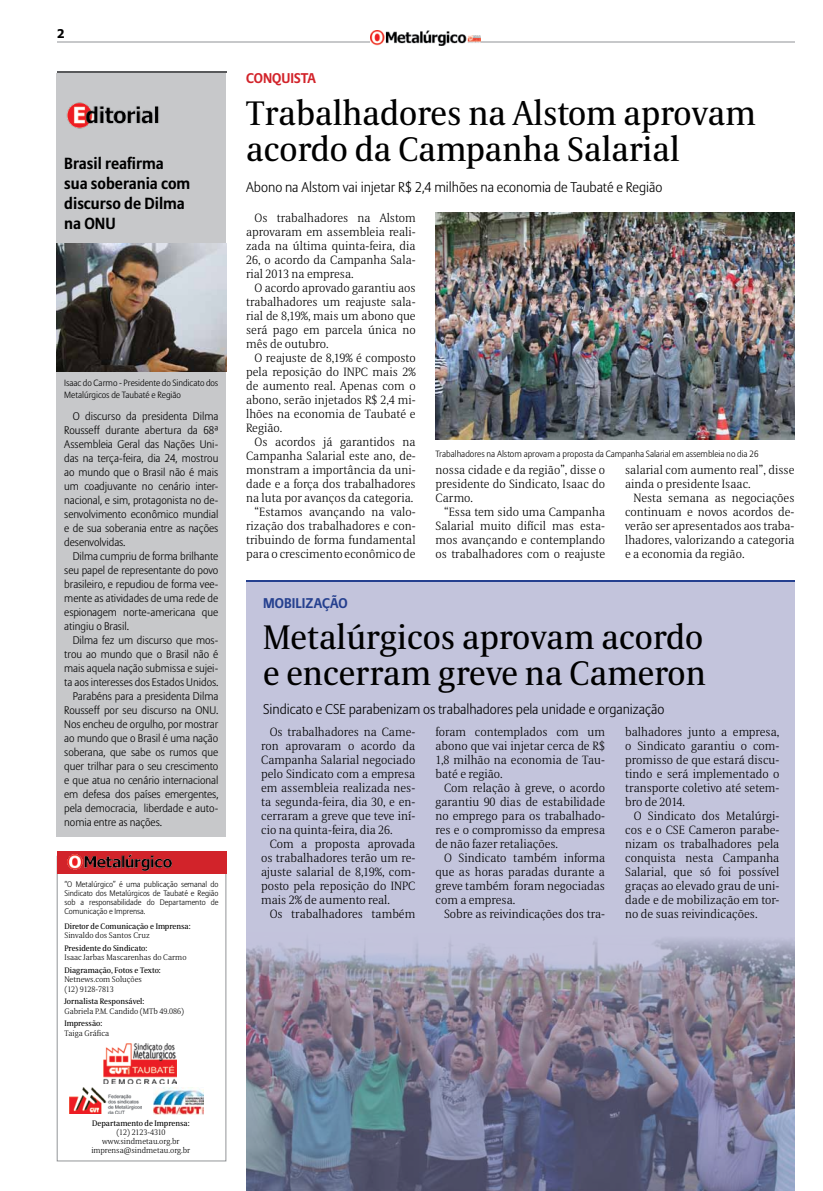
<style>
.page{position:relative;width:823px;height:1191px;background:#fff}
.page>*{position:absolute;margin:0;border:0;box-sizing:border-box;transform-origin:0 0}
.t1{font:34px/36px "Allianz Serif";color:#000}
.t2{font:700 16px/20px "Allianz Sans";color:#000}
.t3{font:300 14px "Allianz Sans";color:#000}
.t4{font:700 14px "Allianz Sans";color:#25408f}
.t5{font:700 14px "Allianz Sans";color:#d2232a}
.t6{font:300 12px/14px "Allianz Serif";color:#000;text-align:justify}
.t7{font:700 12px "Tahoma";color:#000}
.t8{font:300 11px/14px "Allianz Sans";color:#000;text-align:justify}
.t9{font:300 9px/12px "Allianz Sans";color:#000}
.t10{font:300 8px/9px "Allianz Serif";color:#000;text-align:center}
.t11{font:300 8px/9px "Allianz Sans";color:#000;text-align:justify}
.t12{font:8px "Allianz Serif";color:#000}
</style>
<div class="page">
<hr style="left:57px;top:41px;width:737px;height:1px;background:#c7c8ca">
<img style="left:370px;top:30px;width:110px;height:16px">
<div style="left:57px;top:73px;width:169px;height:763px;background:#c7c8ca"></div>
<hr style="left:57px;top:71px;width:169px;height:2px;background:#58595b">
<img style="left:66px;top:102px;width:93px;height:26px">
<div style="left:57px;top:856px;width:169px;height:305px;border:1px solid #939598"></div>
<div style="left:57px;top:851px;width:169px;height:23px;background:#d2232a"></div>
<img style="left:104px;top:1043px;width:72px;height:40px">
<img style="left:70px;top:1087px;width:71px;height:27px">
<img style="left:153px;top:1087px;width:51px;height:27px">
<img style="left:68px;top:854px;width:103px;height:16px">
<img style="left:57px;top:244px;width:169px;height:127px">
<svg style="left:246px;top:582px;width:548px;height:609px;background:#a6a6be"></svg>
<hr style="left:246px;top:580px;width:548px;height:2px;background:#25408f">
<img style="left:435px;top:213px;width:359px;height:226px">
<p class="t7" style="left:57px;top:25px;width:9px">2</p>
<h2 class="t2" style="left:64px;top:153px;width:127px">Brasil reafirma sua soberania com discurso de Dilma na ONU</h2>
<p class="t9" style="left:64px;top:377px;width:155px">Isaac do Carmo - Presidente do Sindicato dos<br>Metalúrgicos de Taubaté e Região</p>
<p class="t8" style="left:64px;top:409px;width:156px;text-indent:9px">O discurso da presidenta Dilma Rousseff durante abertura da 68ª Assembleia Geral das Nações Uni&shy;das na terça-feira, dia 24, mostrou ao mundo que o Brasil não é mais um coadjuvante no cenário inter&shy;nacional, e sim, protagonista no de&shy;senvolvimento econômico mundial e de sua soberania entre as nações desenvolvidas.</p>
<p class="t8" style="left:64px;top:549px;width:155px;text-indent:9px">Dilma cumpriu de forma brilhante seu papel de representante do povo brasileiro, e repudiou de forma vee&shy;mente as atividades de uma rede de espionagem norte-americana que atingiu o Brasil.</p>
<p class="t8" style="left:73px;top:633px;width:147px">Dilma fez um discurso que mos-</p>
<p class="t8" style="left:64px;top:647px;width:155px">trou ao mundo que o Brasil não é</p>
<p class="t8" style="left:64px;top:661px;width:155px">mais aquela nação submissa e sujei-</p>
<p class="t8" style="left:64px;top:675px;width:156px">ta aos interesses dos Estados Unidos.</p>
<p class="t8" style="left:73px;top:689px;width:147px">Parabéns para a presidenta Dilma</p>
<p class="t8" style="left:64px;top:703px;width:155px">Rousseff por seu discurso na ONU.</p>
<p class="t8" style="left:64px;top:717px;width:155px">Nos encheu de orgulho, por mostrar</p>
<p class="t8" style="left:64px;top:731px;width:155px">ao mundo que o Brasil é uma nação</p>
<p class="t8" style="left:64px;top:745px;width:155px">soberana, que sabe os rumos que</p>
<p class="t8" style="left:64px;top:759px;width:155px">quer trilhar para o seu crescimento</p>
<p class="t8" style="left:64px;top:773px;width:155px">e que atua no cenário internacional</p>
<p class="t8" style="left:64px;top:787px;width:155px">em defesa dos países emergentes,</p>
<p class="t8" style="left:64px;top:801px;width:155px">pela democracia, liberdade e auto-</p>
<p class="t8" style="left:64px;top:815px;width:99px">nomia entre as nações.</p>
<p class="t11" style="left:64px;top:880px;width:155px">“O Metalúrgico” é uma publicação semanal do Sindicato dos Metalúrgicos de Taubaté e Região sob a responsabilidade do Departamento de Comunicação e Imprensa.</p>
<p class="t12" style="left:64px;top:921px;width:128px">Diretor de Comunicação e Imprensa:</p>
<p class="t10" style="left:64px;top:931px;width:87px">Sinvaldo dos Santos Cruz</p>
<p class="t12" style="left:64px;top:943px;width:84px">Presidente do Sindicato:</p>
<p class="t10" style="left:64px;top:953px;width:124px">Isaac Jarbas Mascarenhas do Carmo</p>
<p class="t12" style="left:64px;top:965px;width:98px">Diagramação, Fotos e Texto:</p>
<p class="t10" style="left:64px;top:975px;width:79px;line-height:9.6px;text-align:left">Netnews.com Soluções (12) 9128-7813</p>
<p class="t12" style="left:64px;top:996px;width:81px">Jornalista Responsável:</p>
<p class="t10" style="left:64px;top:1007px;width:121px">Gabriela P.M. Candido (MTb 49.086)</p>
<p class="t12" style="left:64px;top:1018px;width:39px">Impressão:</p>
<p class="t10" style="left:64px;top:1029px;width:46px">Taiga Gráfica</p>
<p class="t5" style="left:246px;top:69px;width:71px">CONQUISTA</p>
<h1 class="t1" style="left:246px;top:96px;width:511px">Trabalhadores na Alstom aprovam acordo da Campanha Salarial</h1>
<p class="t3" style="left:246px;top:179px;width:417px">Abono na Alstom vai injetar R$ 2,4 milhões na economia de Taubaté e Região</p>
<p class="t6" style="left:246px;top:211px;width:171px;text-indent:9px">Os trabalhadores na Alstom aprovaram em assembleia reali&shy;zada na última quinta-feira, dia 26, o acordo da Campanha Sala&shy;rial 2013 na empresa.</p>
<p class="t6" style="left:246px;top:281px;width:171px;text-indent:9px">O acordo aprovado garantiu aos trabalhadores um reajuste sala&shy;rial de 8,19%, mais um abono que será pago em parcela única no mês de outubro.</p>
<p class="t6" style="left:246px;top:351px;width:171px;text-indent:9px">O reajuste de 8,19% é composto pela reposição do INPC mais 2% de aumento real. Apenas com o abono, serão injetados R$ 2,4 mi&shy;lhões na economia de Taubaté e Região.</p>
<p class="t6" style="left:246px;top:435px;width:171px;text-align:right">Os acordos já garantidos na<br>Campanha Salarial este ano, de&shy;monstram a importância da uni&shy;dade e a força dos trabalhadores na luta por avanços da categoria. “Estamos avançando na valo&shy;rização dos trabalhadores e con&shy;tribuindo de forma fundamental para o crescimento econômico de</p>
<p class="t9" style="left:435px;top:448px;width:324px">Trabalhadores na Alstom aprovam a proposta da Campanha Salarial em assembleia no dia 26</p>
<p class="t6" style="left:435px;top:463px;width:171px">nossa cidade e da região”, disse o presidente do Sindicato, Isaac do Carmo.</p>
<p class="t6" style="left:435px;top:505px;width:171px;text-indent:9px">“Essa tem sido uma Campanha Salarial muito difícil mas esta&shy;mos avançando e contemplando os trabalhadores com o reajuste</p>
<p class="t6" style="left:624px;top:463px;width:171px">salarial com aumento real”, disse ainda o presidente Isaac.</p>
<p class="t6" style="left:624px;top:491px;width:171px;text-indent:9px">Nesta semana as negociações continuam e novos acordos de&shy;verão ser apresentados aos traba&shy;lhadores, valorizando a categoria e a economia da região.</p>
<p class="t4" style="left:263px;top:594px;width:86px">MOBILIZAÇÃO</p>
<h1 class="t1" style="left:263px;top:621px;width:444px">Metalúrgicos aprovam acordo e encerram greve na Cameron</h1>
<p class="t3" style="left:263px;top:700px;width:402px">Sindicato e CSE parabenizam os trabalhadores pela unidade e organização</p>
<p class="t6" style="left:261px;top:725px;width:156px;text-indent:9px">Os trabalhadores na Came&shy;ron aprovaram o acordo da Campanha Salarial negociado pelo Sindicato com a empresa em assembleia realizada nes&shy;ta segunda-feira, dia 30, e en&shy;cerraram a greve que teve iní&shy;cio na quinta-feira, dia 26.</p>
<p class="t6" style="left:261px;top:837px;width:155px;text-indent:9px">Com a proposta aprovada os trabalhadores terão um re&shy;ajuste salarial de 8,19%, com&shy;posto pela reposição do INPC mais 2% de aumento real.</p>
<p class="t6" style="left:269px;top:907px;width:147px">Os trabalhadores também</p>
<p class="t6" style="left:435px;top:725px;width:171px">foram contemplados com um abono que vai injetar cerca de R$ 1,8 milhão na economia de Tau&shy;baté e região.</p>
<p class="t6" style="left:435px;top:781px;width:171px;text-indent:9px">Com relação à greve, o acordo garantiu 90 dias de estabilidade no emprego para os trabalhado&shy;res e o compromisso da empresa de não fazer retaliações.</p>
<p class="t6" style="left:435px;top:851px;width:171px;text-indent:9px">O Sindicato também informa que as horas paradas durante a greve também foram negociadas com a empresa.</p>
<p class="t6" style="left:444px;top:907px;width:162px">Sobre as reivindicações dos tra-</p>
<p class="t6" style="left:625px;top:725px;width:156px">balhadores junto a empresa, o Sindicato garantiu o com&shy;promisso de que estará discu&shy;tindo e será implementado o transporte coletivo até setem&shy;bro de 2014.</p>
<p class="t6" style="left:625px;top:809px;width:156px;text-indent:9px">O Sindicato dos Metalúrgi&shy;cos e o CSE Cameron parabe&shy;nizam os trabalhadores pela conquista nesta Campanha Salarial, que só foi possível graças ao elevado grau de uni&shy;dade e de mobilização em tor&shy;no de suas reivindicações.</p>
<p class="t12" style="left:92px;top:1118px;width:99px">Departamento de Imprensa:</p>
<p class="t10" style="left:91px;top:1127px;width:100px">(12) 2123-4310 www.sindmetau.org.br imprensa@sindmetau.org.br</p>
</div>
